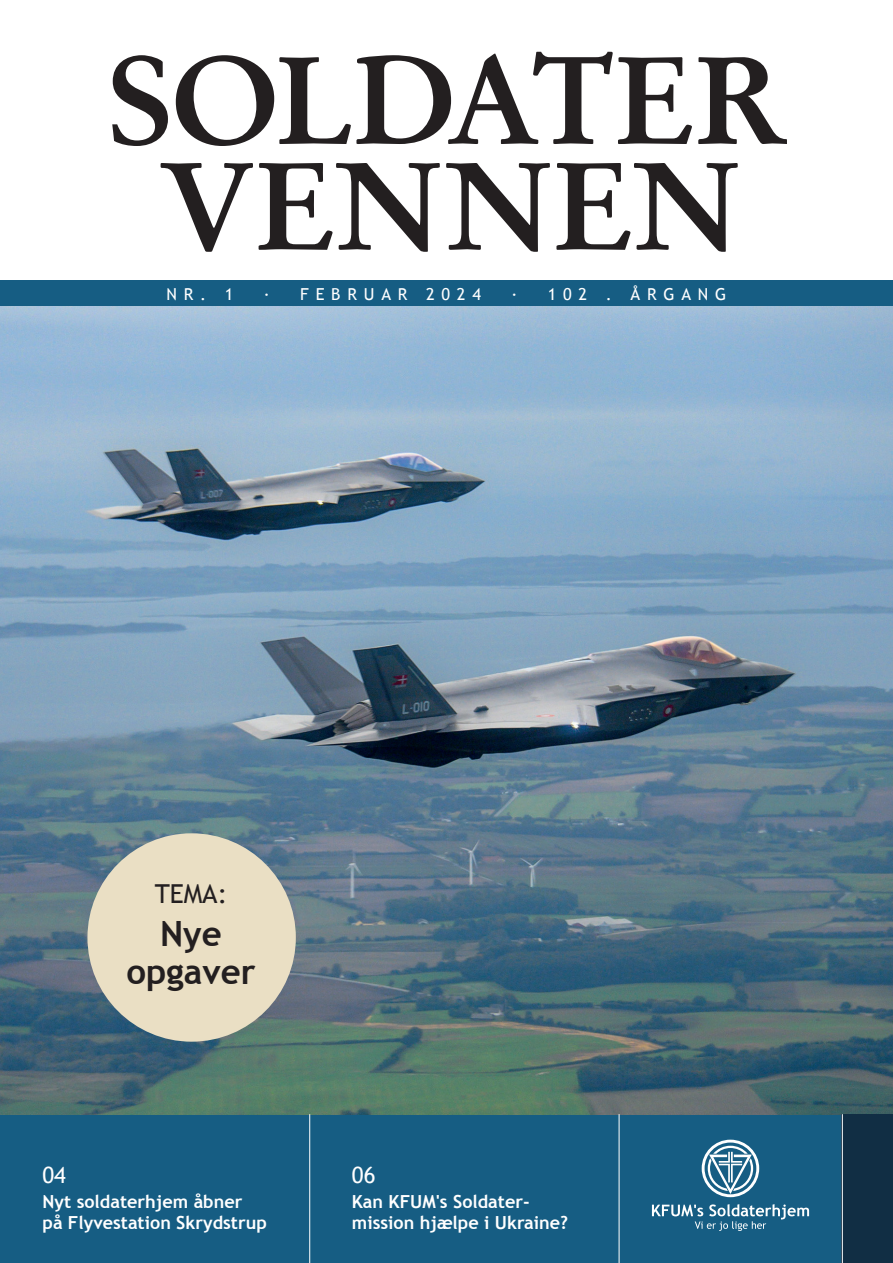
<style>
.page{position:relative;width:893px;height:1263px;background:#fff}
.page>*{position:absolute;margin:0;border:0;box-sizing:border-box;transform-origin:0 0}
.t1{font:700 123px/105.8px "Stempel Garamond LT Std";letter-spacing:-.025em;color:#231f20;text-align:center}
.t2{font:700 34.8px/38.2px "Trebuchet MS";color:#231f20;text-align:center}
.t3{font:26.1px "Trebuchet MS";color:#231f20}
.t4{font:22.5px "Trebuchet MS";color:#fff}
.t5{font:700 18px/21px "Trebuchet MS";color:#fff}
.t6{font:16.5px "Trebuchet MS";letter-spacing:.41em;color:#fff}
</style>
<div class="page">
<div style="left:619px;top:1114px;width:223px;height:149px;background:#165d83"></div>
<div style="left:0;top:1114px;width:619px;height:149px;background:#165d83"></div>
<img style="left:0;top:306px;width:893px;height:808px">
<div style="left:0;top:281px;width:893px;height:25px;background:#165d83"></div>
<svg style="left:702px;top:1140px;width:57px;height:57px"></svg>
<svg style="left:652px;top:1204px;width:157px;height:27px"></svg>
<div style="left:842px;top:1114px;width:51px;height:149px;background:#112e44"></div>
<div style="left:87px;top:833px;width:209px;height:209px;background:#eadfc4;border-radius:50%"></div>
<hr style="left:619px;top:1114px;width:1px;height:149px;background:#fff">
<hr style="left:309px;top:1114px;width:1px;height:149px;background:#fff">
<hr style="left:842px;top:1114px;width:1px;height:149px;background:#fff">
<h1 class="t1" style="left:105px;top:48px;width:684px">SOLDATER<br>VENNEN</h1>
<p class="t6" style="left:166px;top:284px;width:68px">NR. 1</p>
<p class="t6" style="left:264px;top:284px;width:219px">· FEBRUAR 2024</p>
<p class="t6" style="left:511px;top:284px;width:216px">· 102 . ÅRGANG</p>
<h3 class="t3" style="left:155px;top:878px;width:74px">TEMA:</h3>
<h2 class="t2" style="left:126px;top:914px;width:131px">Nye opgaver</h2>
<p class="t4" style="left:43px;top:1161px;width:25px">04</p>
<p class="t5" style="left:43px;top:1191px;width:226px">Nyt soldaterhjem åbner på Flyvestation Skrydstrup</p>
<p class="t4" style="left:352px;top:1161px;width:25px">06</p>
<p class="t5" style="left:352px;top:1191px;width:218px">Kan KFUM's Soldater&shy;mission hjælpe i Ukraine?</p>
</div>
